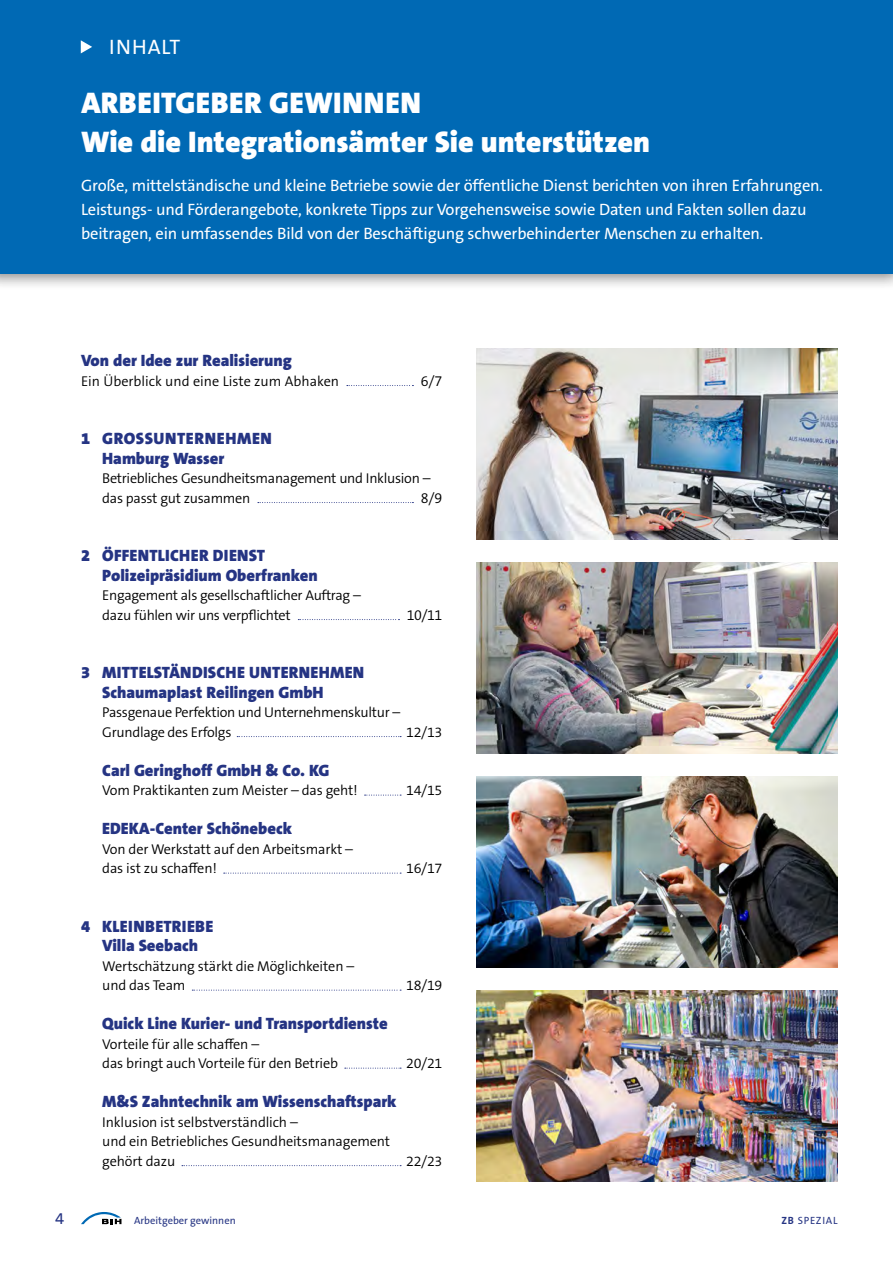
<style>
.page{position:relative;width:893px;height:1263px;background:#fff}
.page>*{position:absolute;margin:0;border:0;box-sizing:border-box;transform-origin:0 0}
.t1{font:900 30px/39px "The Sans B W9";color:#fff}
.t2{font:21px "The Sans B W5 Plain";letter-spacing:.045em;color:#fff}
.t3{font:16.5px/24px "The Sans B W5 Plain";letter-spacing:-.01em;color:#fff}
.t4{font:900 16.5px "The Sans B W9";color:#253483}
.t5{font:900 16.5px "The Sans B W9";letter-spacing:.035em;color:#253483}
.t6{font:900 16.5px "The Sans B W9";letter-spacing:.02em;color:#253483}
.t7{font:16.5px "The Sans B W5 Plain";color:#253483}
.t8{font:300 14.25px/19.5px "The Sans B W4";letter-spacing:-.01em;color:#000}
.t9{font:10.5px "The Sans B W5 Plain";color:#253483}
.t10{font:10.5px "The Sans B W5 Plain";letter-spacing:.075em;color:#253483}
.s1{color:#000}
.s2{font-family:"The Sans B W7";font-weight:700}
</style>
<div class="page">
<div style="left:0;top:0;width:893px;height:291px;background:#000;opacity:.5"></div>
<div style="left:0;top:0;width:893px;height:274px;background:#0069b4"></div>
<svg style="left:81px;top:40px;width:11px;height:13px"></svg>
<svg style="left:81px;top:1212px;width:40px;height:12px"></svg>
<svg style="left:347px;top:385px;width:66px;height:1px"></svg>
<svg style="left:258px;top:502px;width:155px;height:1px"></svg>
<svg style="left:298px;top:619px;width:101px;height:1px"></svg>
<svg style="left:237px;top:736px;width:164px;height:1px"></svg>
<svg style="left:365px;top:795px;width:36px;height:1px"></svg>
<svg style="left:224px;top:873px;width:177px;height:1px"></svg>
<svg style="left:192px;top:990px;width:209px;height:1px"></svg>
<svg style="left:345px;top:1068px;width:56px;height:1px"></svg>
<svg style="left:182px;top:1165px;width:219px;height:1px"></svg>
<img style="left:476px;top:348px;width:362px;height:192px">
<img style="left:476px;top:562px;width:362px;height:192px">
<img style="left:476px;top:776px;width:362px;height:191px">
<img style="left:476px;top:990px;width:362px;height:191px">
<h2 class="t2" style="left:109px;top:33px;width:73px">INHALT</h2>
<h1 class="t1" style="left:81px;top:83px;width:571px">ARBEITGEBER GEWINNEN<br>Wie die Integrationsämter Sie unterstützen</h1>
<p class="t3" style="left:462px;top:173px;width:365px;text-indent:-381px">Große, mittelständische und kleine Betriebe sowie der öffentliche Dienst berichten von ihren Erfahrungen.<span class="s1">. gehensweise sowie Daten und Fakten so len dazu</span></p>
<p class="t3" style="left:81px;top:197px;width:727px">Leistungs- und Förderangebote, konkrete Tipps zur Vorgehensweise sowie Daten und Fakten sollen dazu beitragen, ein umfassendes Bild von der Beschäftigung schwerbehinderter Menschen zu erhalten.</p>
<p class="t4" style="left:81px;top:350px;width:212px">Von der Idee zur Realisierung</p>
<p class="t8" style="left:81px;top:371px;width:260px">Ein Überblick und eine Liste zum Abhaken</p>
<p class="t8" style="left:421px;top:371px;width:23px">6/7</p>
<p class="t5" style="left:81px;top:428px;width:192px">1 GROSSUNTERNEHMEN</p>
<p class="t4" style="left:102px;top:447px;width:124px">Hamburg Wasser</p>
<p class="t8" style="left:102px;top:469px;width:330px">Betriebliches Gesundheitsmanagement und Inklusion – das passt gut zusammen</p>
<p class="t8" style="left:421px;top:488px;width:23px">8/9</p>
<p class="t4" style="left:81px;top:545px;width:186px">2 ÖFFENTLICHER DIENST</p>
<p class="t4" style="left:102px;top:564px;width:217px">Polizeipräsidium Oberfranken</p>
<p class="t8" style="left:102px;top:586px;width:260px">Engagement als gesellschaftlicher Auftrag – dazu fühlen wir uns verpflichtet</p>
<p class="t8" style="left:407px;top:605px;width:37px">10/11</p>
<p class="t4" style="left:81px;top:662px;width:285px">3 MITTELSTÄNDISCHE UNTERNEHMEN</p>
<p class="t4" style="left:102px;top:681px;width:223px">Schaumaplast Reilingen GmbH</p>
<p class="t8" style="left:102px;top:703px;width:299px">Passgenaue Perfektion und Unternehmenskultur –<br>Grundlage des Erfolgs</p>
<p class="t8" style="left:406px;top:722px;width:38px">12/13</p>
<p class="t4" style="left:102px;top:759px;width:229px">Carl Geringhoff GmbH &amp; Co. KG</p>
<p class="t8" style="left:102px;top:781px;width:257px">Vom Praktikanten zum Meister – das geht!</p>
<p class="t8" style="left:406px;top:781px;width:38px">14/15</p>
<p class="t4" style="left:102px;top:818px;width:191px">EDEKA-Center Schönebeck</p>
<p class="t8" style="left:102px;top:839px;width:252px">Von der Werkstatt auf den Arbeitsmarkt – das ist zu schaffen!</p>
<p class="t8" style="left:406px;top:859px;width:38px">16/17</p>
<p class="t6" style="left:81px;top:915px;width:134px">4 KLEINBETRIEBE</p>
<p class="t4" style="left:102px;top:935px;width:97px">Villa Seebach</p>
<p class="t8" style="left:102px;top:956px;width:253px">Wertschätzung stärkt die Möglichkeiten – und das Team</p>
<p class="t4" style="left:102px;top:1013px;width:287px">Quick Line Kurier- und Transportdienste</p>
<p class="t8" style="left:102px;top:1034px;width:237px">Vorteile für alle schaffen –<br>das bringt auch Vorteile für den Betrieb</p>
<p class="t4" style="left:102px;top:1091px;width:296px">M&amp;S Zahntechnik am Wissenschaftspark</p>
<p class="t8" style="left:102px;top:1112px;width:289px">Inklusion ist selbstverständlich –<br>und ein Betriebliches Gesundheitsmanagement gehört dazu</p>
<p class="t8" style="left:406px;top:976px;width:38px">18/19</p>
<p class="t8" style="left:406px;top:1054px;width:38px">20/21</p>
<p class="t8" style="left:406px;top:1151px;width:38px">22/23</p>
<p class="t7" style="left:55px;top:1208px;width:11px">4</p>
<p class="t9" style="left:134px;top:1214px;width:103px">Arbeitgeber gewinnen</p>
<p class="t10" style="left:781px;top:1214px;width:58px"><span class="s2">ZB</span> SPEZIAL</p>
</div>
